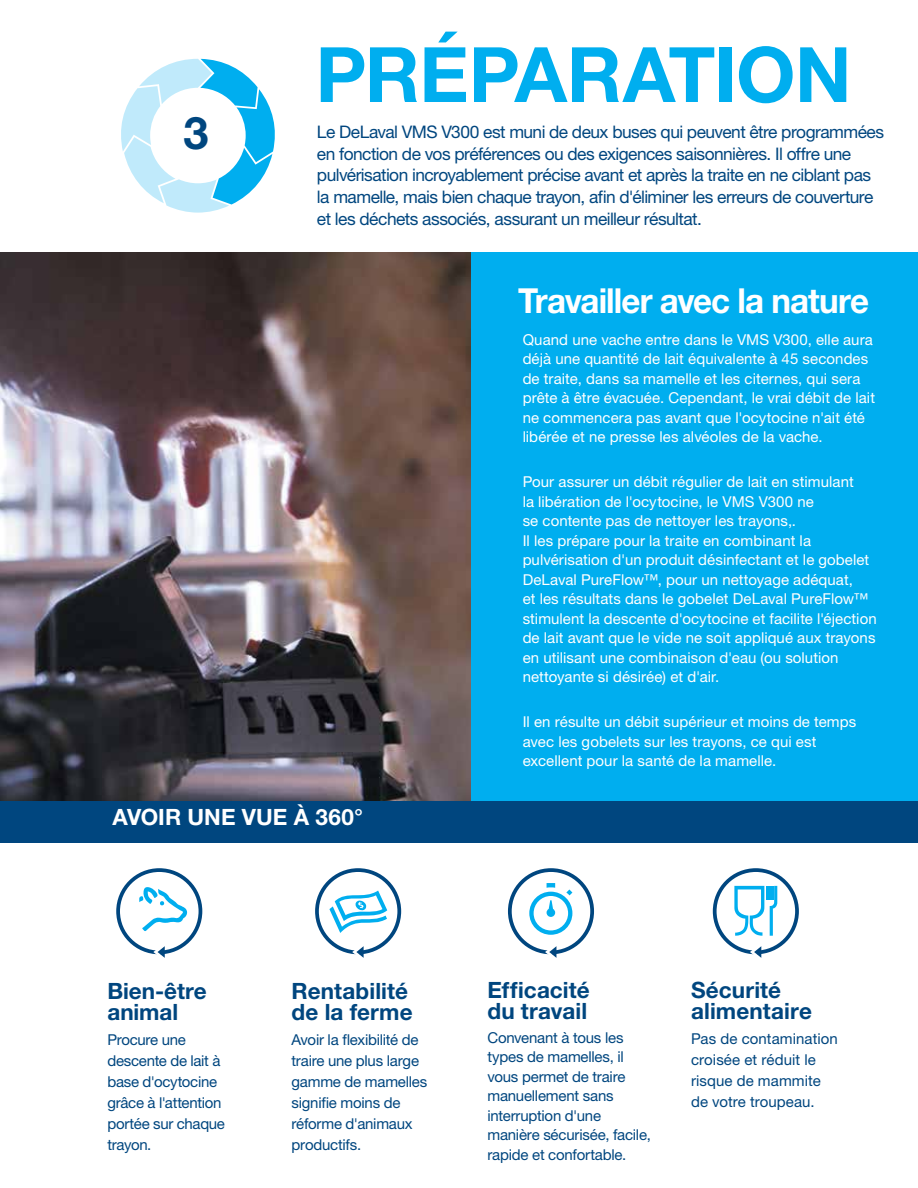
<style>
.page{position:relative;width:918px;height:1188px;background:#fff}
.page>*{position:absolute;margin:0;border:0;box-sizing:border-box;transform-origin:0 0}
.t1{font:700 76.5px "Helvetica Neue LT Std";letter-spacing:-.01em;color:#00aeef}
.t2{font:700 45px "Helvetica Neue LT Std";color:#00467f}
.t3{font:700 34.5px "Helvetica Neue LT Std";letter-spacing:-.025em;color:#fff;scale:.96 1}
.t4{font:700 22.5px/21px "Helvetica Neue LT Std";letter-spacing:.005em;color:#00467f}
.t5{font:700 22.5px "Helvetica Neue LT Std";letter-spacing:.005em;color:#fff}
.t6{font:17.4px/21.6px "Helvetica Neue LT Std";letter-spacing:-.03em;color:#00467f}
.t7{font:15px/19.5px "Helvetica Neue LT Std";letter-spacing:.005em;color:#fff}
.t8{font:15px/21px "Helvetica Neue LT Std";letter-spacing:-.015em;color:#00467f}
.t9{font:15px/21px "Helvetica Neue LT Std";letter-spacing:.005em;color:#00467f}
</style>
<div class="page">
<img style="left:0;top:253px;width:471px;height:590px">
<div style="left:472px;top:253px;width:446px;height:590px;background:#00aeef"></div>
<div style="left:713px;top:868px;width:86px;height:86px;border:4px solid #00467f;border-radius:50%"></div>
<svg style="left:750px;top:946px;width:11px;height:12px"></svg>
<svg style="left:734px;top:886px;width:43px;height:50px"></svg>
<svg style="left:121px;top:59px;width:154px;height:154px"></svg>
<div style="left:116px;top:868px;width:86px;height:86px;border:4px solid #00467f;border-radius:50%"></div>
<svg style="left:139px;top:887px;width:48px;height:44px"></svg>
<svg style="left:153px;top:946px;width:12px;height:12px"></svg>
<div style="left:315px;top:868px;width:86px;height:86px;border:4px solid #00467f;border-radius:50%"></div>
<svg style="left:329px;top:890px;width:58px;height:43px"></svg>
<svg style="left:352px;top:946px;width:12px;height:12px"></svg>
<div style="left:508px;top:868px;width:86px;height:86px;border:4px solid #00467f;border-radius:50%"></div>
<svg style="left:545px;top:946px;width:11px;height:12px"></svg>
<svg style="left:529px;top:883px;width:43px;height:52px"></svg>
<div style="left:0;top:801px;width:918px;height:41px;background:#00467f"></div>
<h1 class="t1" style="left:315px;top:27px;width:538px">PRÉPARATION</h1>
<h2 class="t2" style="left:184px;top:105px;width:27px">3</h2>
<p class="t6" style="left:317px;top:121px;width:569px">Le DeLaval VMS V300 est muni de deux buses qui peuvent être programmées en fonction de vos préférences ou des exigences saisonnières. Il offre une pulvérisation incroyablement précise avant et après la traite en ne ciblant pas la mamelle, mais bien chaque trayon, afin d'éliminer les erreurs de couverture et les déchets associés, assurant un meilleur résultat.</p>
<h3 class="t3" style="left:518px;top:280px;width:367px">Travailler avec la nature</h3>
<h3 class="t5" style="left:113px;top:804px;width:252px">AVOIR UNE VUE À 360°</h3>
<p class="t7" style="left:523px;top:330px;width:354px">Quand une vache entre dans le VMS V300, elle aura déjà une quantité de lait équivalente à 45 secondes de traite, dans sa mamelle et les citernes, qui sera prête à être évacuée. Cependant, le vrai débit de lait ne commencera pas avant que l'ocytocine n'ait été libérée et ne presse les alvéoles de la vache.</p>
<p class="t7" style="left:523px;top:472px;width:356px">Pour assurer un débit régulier de lait en stimulant<br>la libération de l'ocytocine, le VMS V300 ne<br>se contente pas de nettoyer les trayons,.<br>Il les prépare pour la traite en combinant la pulvérisation d'un produit désinfectant et le gobelet DeLaval PureFlow™, pour un nettoyage adéquat,<br>et les résultats dans le gobelet DeLaval PureFlow™ stimulent la descente d'ocytocine et facilite l'éjection de lait avant que le vide ne soit appliqué aux trayons en utilisant une combinaison d'eau (ou solution nettoyante si désirée) et d'air.</p>
<p class="t7" style="left:523px;top:712px;width:335px">Il en résulte un débit supérieur et moins de temps avec les gobelets sur les trayons, ce qui est excellent pour la santé de la mamelle.</p>
<h3 class="t4" style="left:107px;top:980px;width:101px">Bien-être animal</h3>
<p class="t8" style="left:107px;top:1029px;width:119px">Procure une descente de lait à base d'ocytocine grâce à l'attention portée sur chaque trayon.</p>
<h3 class="t4" style="left:292px;top:980px;width:123px">Rentabilité de la ferme</h3>
<p class="t8" style="left:292px;top:1029px;width:137px">Avoir la flexibilité de traire une plus large gamme de mamelles signifie moins de réforme d'animaux productifs.</p>
<h3 class="t4" style="left:487px;top:979px;width:104px">Efficacité du travail</h3>
<p class="t8" style="left:487px;top:1027px;width:165px;line-height:19.5px">Convenant à tous les types de mamelles, il vous permet de traire manuellement sans interruption d'une manière sécurisée, facile, rapide et confortable.</p>
<h3 class="t4" style="left:691px;top:979px;width:122px">Sécurité alimentaire</h3>
<p class="t9" style="left:691px;top:1028px;width:148px">Pas de contamination croisée et réduit le risque de mammite de votre troupeau.</p>
</div>
